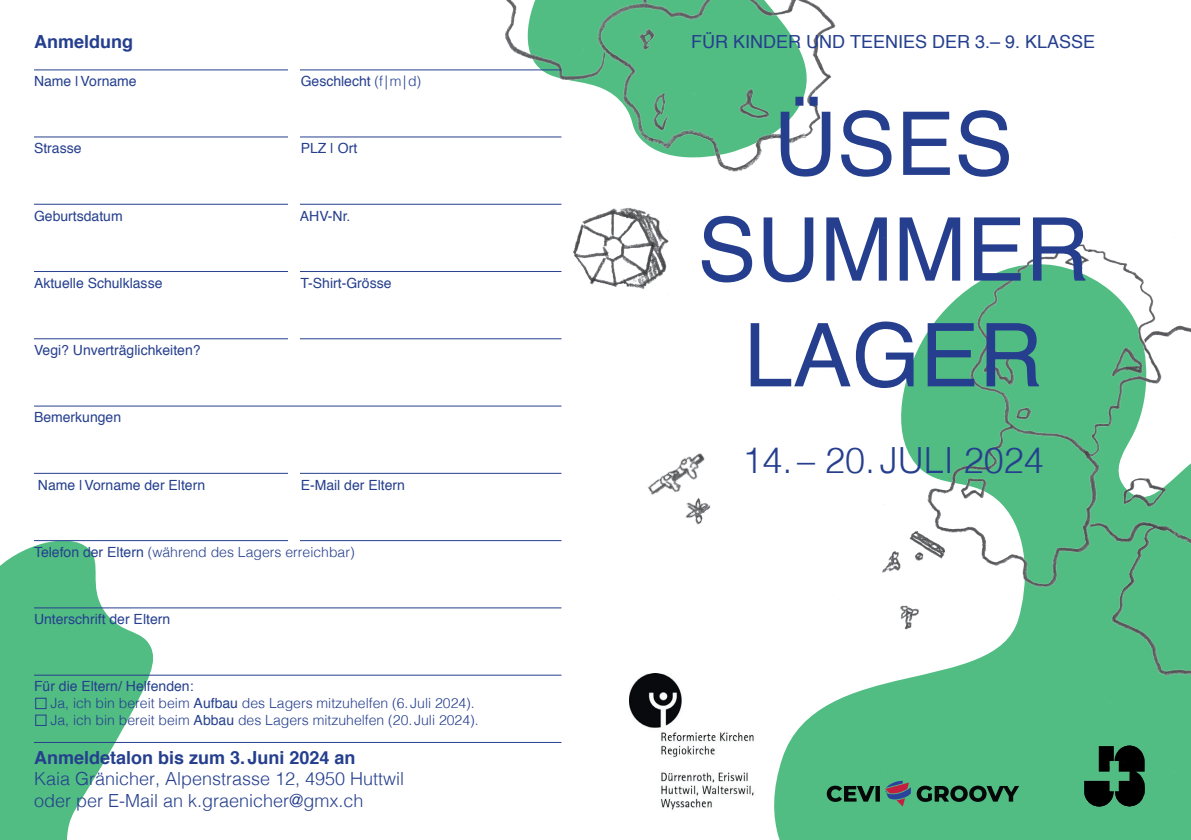
<style>
.page{position:relative;width:1191px;height:840px;background:#fff}
.page>*{position:absolute;margin:0;border:0;box-sizing:border-box;transform-origin:0 0}
.t1{font:88px/105.6px "Helvetica";color:#253f8e;text-align:center}
.t2{font:300 36px "Helvetica";color:#253f8e}
.t3{font:300 18px/21.6px "Helvetica";color:#253f8e}
.t4{font:700 18px "Helvetica";color:#253f8e}
.t5{font:18px "Helvetica";color:#253f8e}
.t6{font:14px "Helvetica";color:#253f8e}
.t7{font:300 14px/16.8px "Helvetica";color:#253f8e}
.s1{font-weight:300}
.s2{font-weight:400}
</style>
<div class="page">
<img style="left:648px;top:453px;width:57px;height:42px">
<img style="left:470px;top:0;width:366px;height:138px">
<img style="left:672px;top:486px;width:39px;height:39px">
<img style="left:573px;top:207px;width:96px;height:88px">
<hr style="left:34px;top:69px;width:527px;height:1px;background:#253f8e">
<hr style="left:34px;top:136px;width:527px;height:1px;background:#253f8e">
<hr style="left:34px;top:204px;width:527px;height:1px;background:#253f8e">
<hr style="left:34px;top:271px;width:527px;height:1px;background:#253f8e">
<hr style="left:34px;top:338px;width:527px;height:1px;background:#253f8e">
<hr style="left:34px;top:405px;width:527px;height:1px;background:#253f8e">
<hr style="left:34px;top:472px;width:527px;height:1px;background:#253f8e">
<hr style="left:34px;top:540px;width:527px;height:1px;background:#253f8e">
<hr style="left:34px;top:607px;width:527px;height:1px;background:#253f8e">
<hr style="left:34px;top:674px;width:527px;height:1px;background:#253f8e">
<hr style="left:34px;top:741px;width:527px;height:1px;background:#253f8e">
<div style="left:289px;top:66px;width:11px;height:275px;background:#fff"></div>
<div style="left:289px;top:471px;width:11px;height:72px;background:#fff"></div>
<img style="left:629px;top:673px;width:125px;height:137px">
<img style="left:522px;top:0;width:294px;height:172px">
<img style="left:0;top:540px;width:166px;height:251px">
<img style="left:0;top:791px;width:87px;height:48px">
<img style="left:1063px;top:244px;width:128px;height:252px">
<img style="left:883px;top:237px;width:180px;height:259px">
<img style="left:1063px;top:496px;width:128px;height:267px">
<img style="left:781px;top:496px;width:282px;height:267px">
<img style="left:1063px;top:763px;width:128px;height:76px">
<img style="left:774px;top:763px;width:289px;height:76px">
<p class="t4" style="left:34px;top:27px;width:101px">Anmeldung</p>
<p class="t6" style="left:34px;top:70px;width:104px">Name |Vorname</p>
<p class="t6" style="left:301px;top:70px;width:122px">Geschlecht <span class="s1">(f|m|d)</span></p>
<p class="t6" style="left:34px;top:137px;width:49px">Strasse</p>
<p class="t6" style="left:301px;top:137px;width:58px">PLZ | Ort</p>
<p class="t6" style="left:34px;top:205px;width:90px">Geburtsdatum</p>
<p class="t6" style="left:300px;top:205px;width:52px">AHV-Nr.</p>
<p class="t6" style="left:34px;top:272px;width:130px">Aktuelle Schulklasse</p>
<p class="t6" style="left:300px;top:272px;width:93px">T-Shirt-Grösse</p>
<p class="t6" style="left:34px;top:339px;width:168px">Vegi? Unverträglichkeiten?</p>
<p class="t6" style="left:34px;top:406px;width:89px">Bemerkungen</p>
<p class="t6" style="left:38px;top:473px;width:169px">Name |Vorname der Eltern</p>
<p class="t6" style="left:301px;top:473px;width:106px">E-Mail der Eltern</p>
<p class="t7" style="left:34px;top:542px;width:322px"><span class="s2">Telefon der Eltern</span> (während des Lagers erreichbar)</p>
<p class="t6" style="left:34px;top:608px;width:138px">Unterschrift der Eltern</p>
<p class="t7" style="left:50px;top:676px;width:430px;text-indent:-16px"><span class="s2">Für die Eltern/ Helfenden:<br></span>Ja, ich bin bereit beim <span class="s2">Aufbau</span> des Lagers mitzuhelfen (6. Juli 2024).<br>Ja, ich bin bereit beim <span class="s2">Abbau</span> des Lagers mitzuhelfen (20. Juli 2024).</p>
<p class="t4" style="left:34px;top:742px;width:323px">Anmeldetalon bis zum 3.Juni 2024 an</p>
<p class="t3" style="left:34px;top:766px;width:372px">Kaia Gränicher, Alpenstrasse 12, 4950 Huttwil oder per E-Mail an k.graenicher@gmx.ch</p>
<p class="t5" style="left:691px;top:27px;width:405px">FÜR KINDER UND TEENIES DER 3.– 9. KLASSE</p>
<h1 class="t1" style="left:697px;top:94px;width:393px">ÜSES<br>SUMMER<br>LAGER</h1>
<h2 class="t2" style="left:742px;top:429px;width:303px">14.– 20.JULI 2024</h2>
</div>
